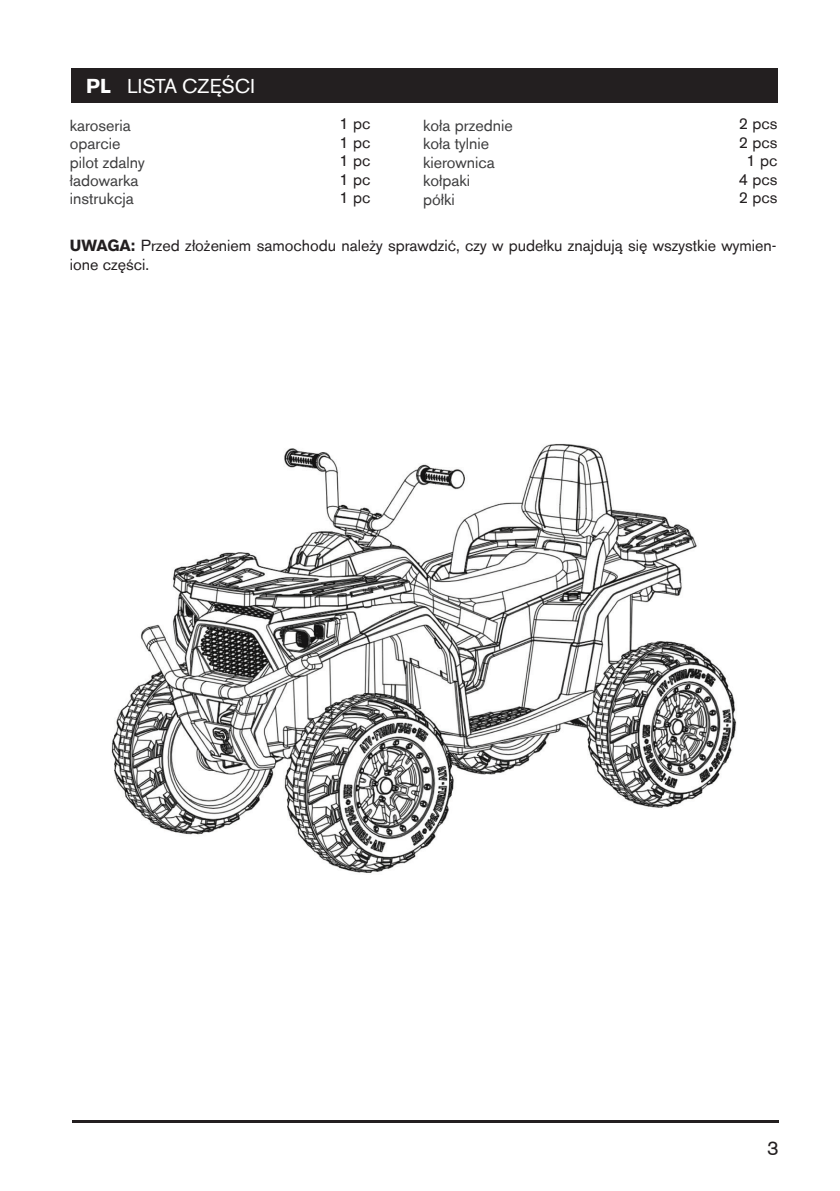
<style>
.page{position:relative;width:840px;height:1191px;background:#fff}
.page>*{position:absolute;margin:0;border:0;box-sizing:border-box;transform-origin:0 0}
.t1{font:20px "Volvo Sans";color:#fff}
.t2{font:20px "Volvo Sans";color:#231f20}
.t3{font:16px/18.4px "Volvo Sans";color:#231f20;text-align:justify}
.t4{font:16px/18.4px "Volvo Sans";color:#3e3e3f}
.s1{font-weight:700}
</style>
<div class="page">
<hr style="left:72px;top:1120px;width:706px;height:3px;background:#231f20">
<div style="left:71px;top:68px;width:706px;height:34px;background:#231f20"></div>
<img style="left:111px;top:444px;width:626px;height:429px">
<p class="t1" style="left:86px;top:73px;width:170px"><span class="s1">PL</span> LISTA CZĘŚCI</p>
<p class="t4" style="left:70px;top:116px;width:76px">karoseria oparcie pilot zdalny ładowarka instrukcja</p>
<p class="t3" style="left:70px;top:236px;width:707px"><span class="s1">UWAGA:</span> Przed złożeniem samochodu należy sprawdzić, czy w pudełku znajdują się wszystkie wymien&shy;ione części.</p>
<p class="t3" style="left:339px;top:115px;width:32px">1 pc 1 pc 1 pc 1 pc 1 pc</p>
<p class="t3" style="left:738px;top:115px;width:40px;text-align:center">2 pcs<br>2 pcs<br>1 pc<br>4 pcs<br>2 pcs</p>
<p class="t4" style="left:423px;top:116px;width:91px">koła przednie koła tylnie kierownica kołpaki<br>półki</p>
<p class="t2" style="left:766px;top:1135px;width:13px">3</p>
</div>
